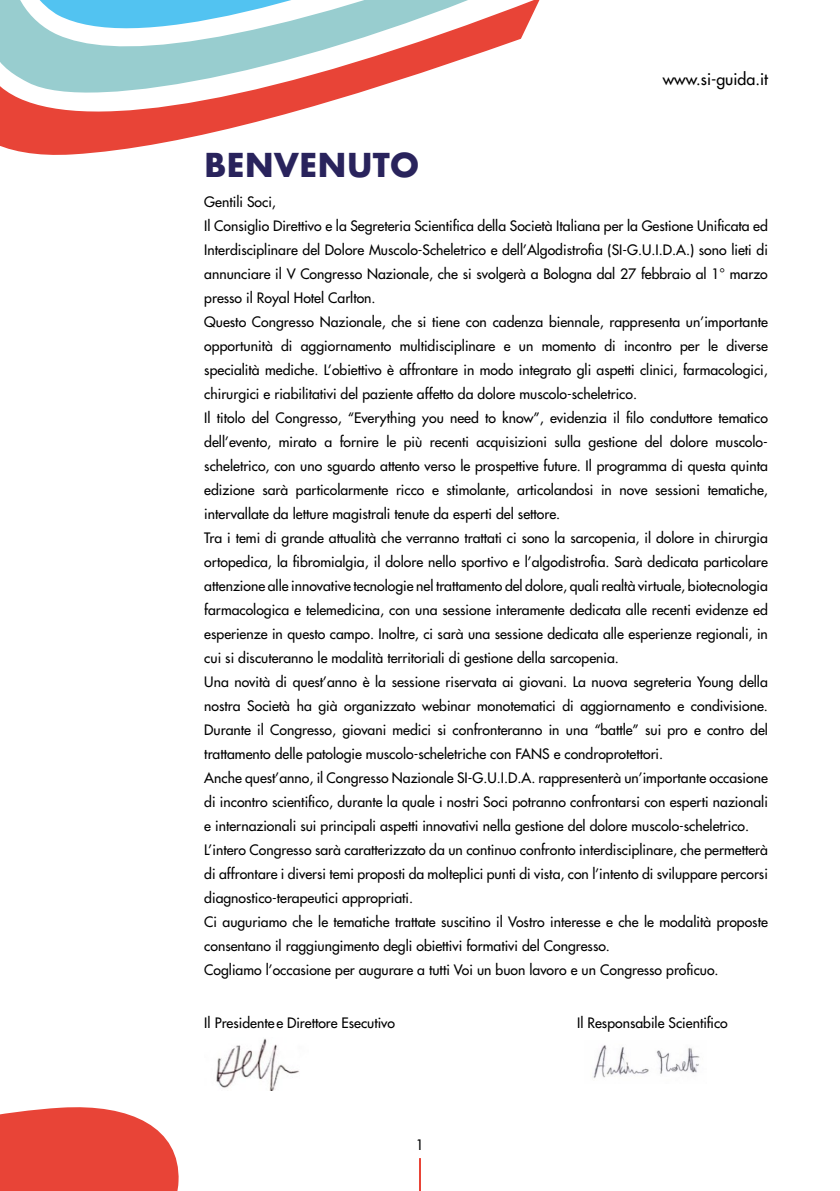
<style>
.page{position:relative;width:840px;height:1191px;background:#fff}
.page>*{position:absolute;margin:0;border:0;box-sizing:border-box;transform-origin:0 0}
.t1{font:700 32px "Futura";color:#29235c}
.t2{font:16px "Futura LT";color:#000}
.t3{font:500 14px/24px "Futura Std";color:#000}
</style>
<div class="page">
<svg style="left:0;top:115px;width:282px;height:40px;fill:#e84437"></svg>
<svg style="left:0;top:52px;width:483px;height:63px"></svg>
<svg style="left:0;top:0;width:540px;height:52px"></svg>
<svg style="left:0;top:1107px;width:179px;height:84px;background:#ea574c"></svg>
<hr style="left:419px;top:1158px;width:2px;height:33px;background:#e84437">
<img style="left:216px;top:1038px;width:83px;height:52px">
<img style="left:593px;top:1045px;width:107px;height:34px">
<p class="t2" style="left:662px;top:68px;width:107px">www.si-guida.it</p>
<h1 class="t1" style="left:204px;top:142px;width:216px">BENVENUTO</h1>
<p class="t3" style="left:204px;top:190px;width:565px">Gentili Soci,<br>Il Consiglio Direttivo e la Segreteria Scientifica della Società Italiana per la Gestione Unificata ed Interdisciplinare del Dolore Muscolo-Scheletrico e dell’Algodistrofia (SI-G.U.I.D.A.) sono lieti di annunciare il V Congresso Nazionale, che si svolgerà a Bologna dal 27 febbraio al 1° marzo presso il Royal Hotel Carlton.<br>Questo Congresso Nazionale, che si tiene con cadenza biennale, rappresenta un’importante opportunità di aggiornamento multidisciplinare e un momento di incontro per le diverse specialità mediche. L’obiettivo è affrontare in modo integrato gli aspetti clinici, farmacologici, chirurgici e riabilitativi del paziente affetto da dolore muscolo-scheletrico.<br>Il titolo del Congresso, “Everything you need to know”, evidenzia il filo conduttore tematico dell’evento, mirato a fornire le più recenti acquisizioni sulla gestione del dolore muscolo&shy;scheletrico, con uno sguardo attento verso le prospettive future. Il programma di questa quinta edizione sarà particolarmente ricco e stimolante, articolandosi in nove sessioni tematiche, intervallate da letture magistrali tenute da esperti del settore.<br>Tra i temi di grande attualità che verranno trattati ci sono la sarcopenia, il dolore in chirurgia ortopedica, la fibromialgia, il dolore nello sportivo e l’algodistrofia. Sarà dedicata particolare attenzione alle innovative tecnologie nel trattamento del dolore, quali realtà virtuale, biotecnologia farmacologica e telemedicina, con una sessione interamente dedicata alle recenti evidenze ed esperienze in questo campo. Inoltre, ci sarà una sessione dedicata alle esperienze regionali, in cui si discuteranno le modalità territoriali di gestione della sarcopenia.<br>Una novità di quest’anno è la sessione riservata ai giovani. La nuova segreteria Young della nostra Società ha già organizzato webinar monotematici di aggiornamento e condivisione.<br>Durante il Congresso, giovani medici si confronteranno in una “battle” sui pro e contro del trattamento delle patologie muscolo-scheletriche con FANS e condroprotettori.<br>Anche quest’anno, il Congresso Nazionale SI-G.U.I.D.A. rappresenterà un’importante occasione di incontro scientifico, durante la quale i nostri Soci potranno confrontarsi con esperti nazionali e internazionali sui principali aspetti innovativi nella gestione del dolore muscolo-scheletrico.<br>L’intero Congresso sarà caratterizzato da un continuo confronto interdisciplinare, che permetterà di affrontare i diversi temi proposti da molteplici punti di vista, con l’intento di sviluppare percorsi diagnostico-terapeutici appropriati.<br>Ci auguriamo che le tematiche trattate suscitino il Vostro interesse e che le modalità proposte consentano il raggiungimento degli obiettivi formativi del Congresso.<br>Cogliamo l’occasione per augurare a tutti Voi un buon lavoro e un Congresso proficuo.</p>
<p class="t3" style="left:204px;top:1010px;width:192px">Il Presidente e Direttore Esecutivo</p>
<p class="t3" style="left:576px;top:1010px;width:152px">Il Responsabile Scientifico</p>
<p class="t3" style="left:415px;top:1132px;width:10px">1</p>
</div>
